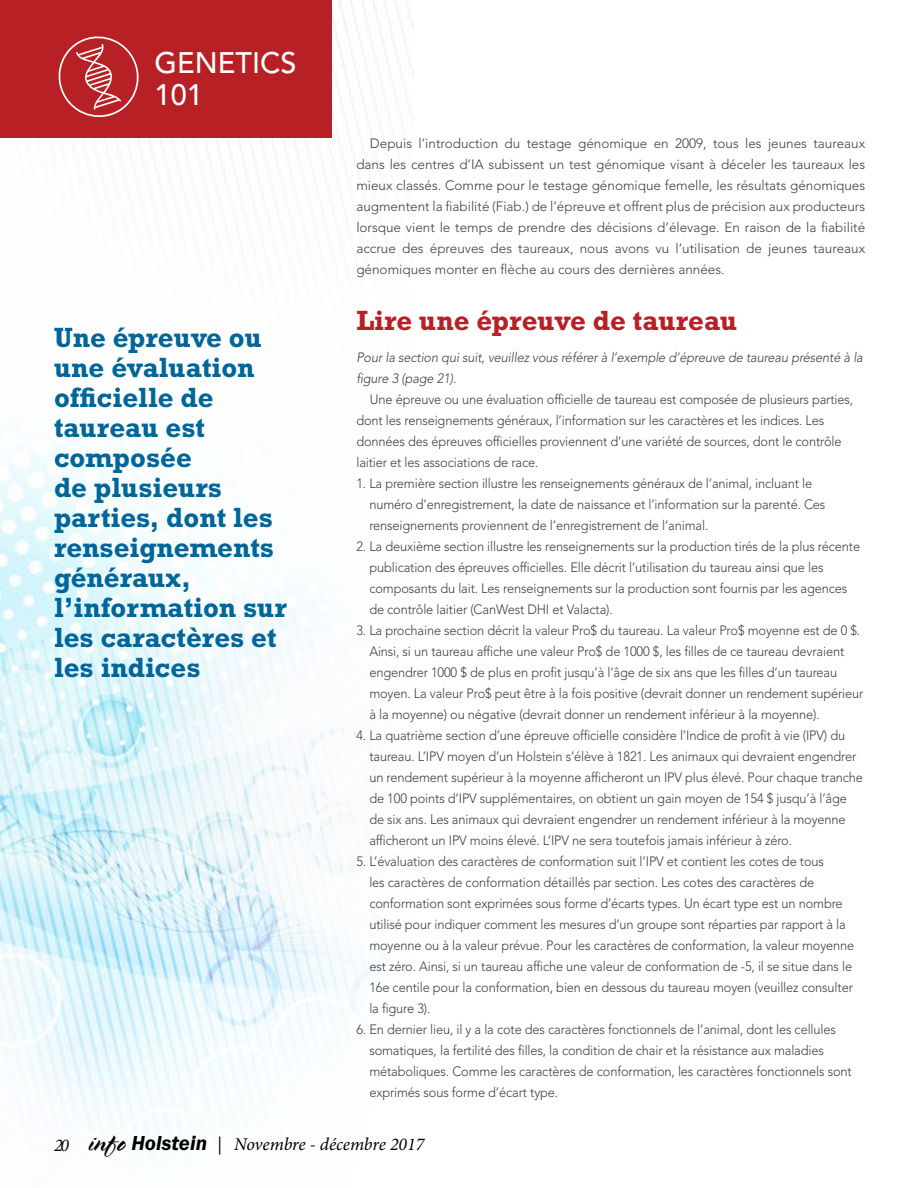
<style>
.page{position:relative;width:918px;height:1188px;background:#fff}
.page>*{position:absolute;margin:0;border:0;box-sizing:border-box;transform-origin:0 0}
.t1{font:500 29.55px/31.8px "Avenir LT Std";color:#fff}
.t2{font:700 28.2px/30px "Rockwell Std";color:#069}
.t3{font:700 28.2px "Rockwell Std";color:#b72025}
.t4{font:italic 18px "Minion Pro";letter-spacing:-.01em;color:#000}
.t5{font:300 13.5px/21px "Avenir LT Std";letter-spacing:-.01em;color:#414042;scale:.95 1}
.t6{font:300 13.5px/21px "Avenir LT Std";letter-spacing:-.01em;color:#414042;text-align:justify}
.t7{font:italic 300 13.5px/21px "Avenir LT Std";letter-spacing:-.01em;color:#414042;scale:.95 1}
.s1{font-family:"Spring LP Std";font-style:normal;font-size:27px}
.s2{font-family:"ITC Franklin Gothic Std";font-weight:600;font-size:21px}
</style>
<div class="page">
<img style="left:0;top:0;width:414px;height:1130px">
<div style="left:0;top:0;width:331px;height:138px;background:#b72025"></div>
<svg style="left:58px;top:36px;width:81px;height:81px"></svg>
<h1 class="t1" style="left:155px;top:48px;width:143px">GENETICS<br>101</h1>
<p class="t6" style="left:356px;top:133px;width:510px;text-indent:14px">Depuis l’introduction du testage génomique en 2009, tous les jeunes taureaux dans les centres d’IA subissent un test génomique visant à déceler les taureaux les mieux classés. Comme pour le testage génomique femelle, les résultats génomiques augmentent la fiabilité (Fiab.) de l’épreuve et offrent plus de précision aux producteurs lorsque vient le temps de prendre des décisions d’élevage. En raison de la fiabilité accrue des épreuves des taureaux, nous avons vu l’utilisation de jeunes taureaux génomiques monter en flèche au cours des dernières années.</p>
<h2 class="t3" style="left:356px;top:304px;width:383px">Lire une épreuve de taureau</h2>
<h2 class="t2" style="left:54px;top:322px;width:234px">Une épreuve ou une évaluation officielle de taureau est composée<br>de plusieurs parties, dont les renseignements généraux, l’information sur les caractères et les indices</h2>
<p class="t7" style="left:356px;top:347px;width:535px">Pour la section qui suit, veuillez vous référer à l’exemple d’épreuve de taureau présenté à la figure 3 (page 21).</p>
<p class="t5" style="left:356px;top:389px;width:524px;text-indent:14px">Une épreuve ou une évaluation officielle de taureau est composée de plusieurs parties, dont les renseignements généraux, l’information sur les caractères et les indices. Les données des épreuves officielles proviennent d’une variété de sources, dont le contrôle laitier et les associations de race.</p>
<p class="t5" style="left:369px;top:473px;width:482px;text-indent:-13px">1. La première section illustre les renseignements généraux de l’animal, incluant le numéro d’enregistrement, la date de naissance et l’information sur la parenté. Ces renseignements proviennent de l’enregistrement de l’animal.</p>
<p class="t5" style="left:369px;top:536px;width:518px;text-indent:-13px">2. La deuxième section illustre les renseignements sur la production tirés de la plus récente publication des épreuves officielles. Elle décrit l’utilisation du taureau ainsi que les composants du lait. Les renseignements sur la production sont fournis par les agences de contrôle laitier (CanWest DHI et Valacta).</p>
<p class="t5" style="left:369px;top:620px;width:522px;text-indent:-13px">3. La prochaine section décrit la valeur Pro$ du taureau. La valeur Pro$ moyenne est de 0 $.<br>Ainsi, si un taureau affiche une valeur Pro$ de 1000 $, les filles de ce taureau devraient engendrer 1000 $ de plus en profit jusqu’à l’âge de six ans que les filles d’un taureau moyen. La valeur Pro$ peut être à la fois positive (devrait donner un rendement supérieur à la moyenne) ou négative (devrait donner un rendement inférieur à la moyenne).</p>
<p class="t5" style="left:369px;top:725px;width:521px;text-indent:-13px">4. La quatrième section d’une épreuve officielle considère l’Indice de profit à vie (IPV) du taureau. L’IPV moyen d’un Holstein s’élève à 1821. Les animaux qui devraient engendrer un rendement supérieur à la moyenne afficheront un IPV plus élevé. Pour chaque tranche de 100 points d’IPV supplémentaires, on obtient un gain moyen de 154 $ jusqu’à l’âge de six ans. Les animaux qui devraient engendrer un rendement inférieur à la moyenne afficheront un IPV moins élevé. L’IPV ne sera toutefois jamais inférieur à zéro.</p>
<p class="t5" style="left:369px;top:851px;width:512px;text-indent:-13px">5. L’évaluation des caractères de conformation suit l’IPV et contient les cotes de tous<br>les caractères de conformation détaillés par section. Les cotes des caractères de conformation sont exprimées sous forme d’écarts types. Un écart type est un nombre utilisé pour indiquer comment les mesures d’un groupe sont réparties par rapport à la moyenne ou à la valeur prévue. Pour les caractères de conformation, la valeur moyenne est zéro. Ainsi, si un taureau affiche une valeur de conformation de -5, il se situe dans le 16e centile pour la conformation, bien en dessous du taureau moyen (veuillez consulter la figure 3).</p>
<p class="t5" style="left:369px;top:1019px;width:509px;text-indent:-13px">6. En dernier lieu, il y a la cote des caractères fonctionnels de l’animal, dont les cellules somatiques, la fertilité des filles, la condition de chair et la résistance aux maladies métaboliques. Comme les caractères de conformation, les caractères fonctionnels sont exprimés sous forme d’écart type.</p>
<h3 class="t4" style="left:89px;top:1132px;width:337px"><span class="s1">info</span> <span class="s2">Holstein</span> | Novembre - décembre 2017</h3>
<h3 class="t4" style="left:54px;top:1133px;width:17px">20</h3>
</div>
